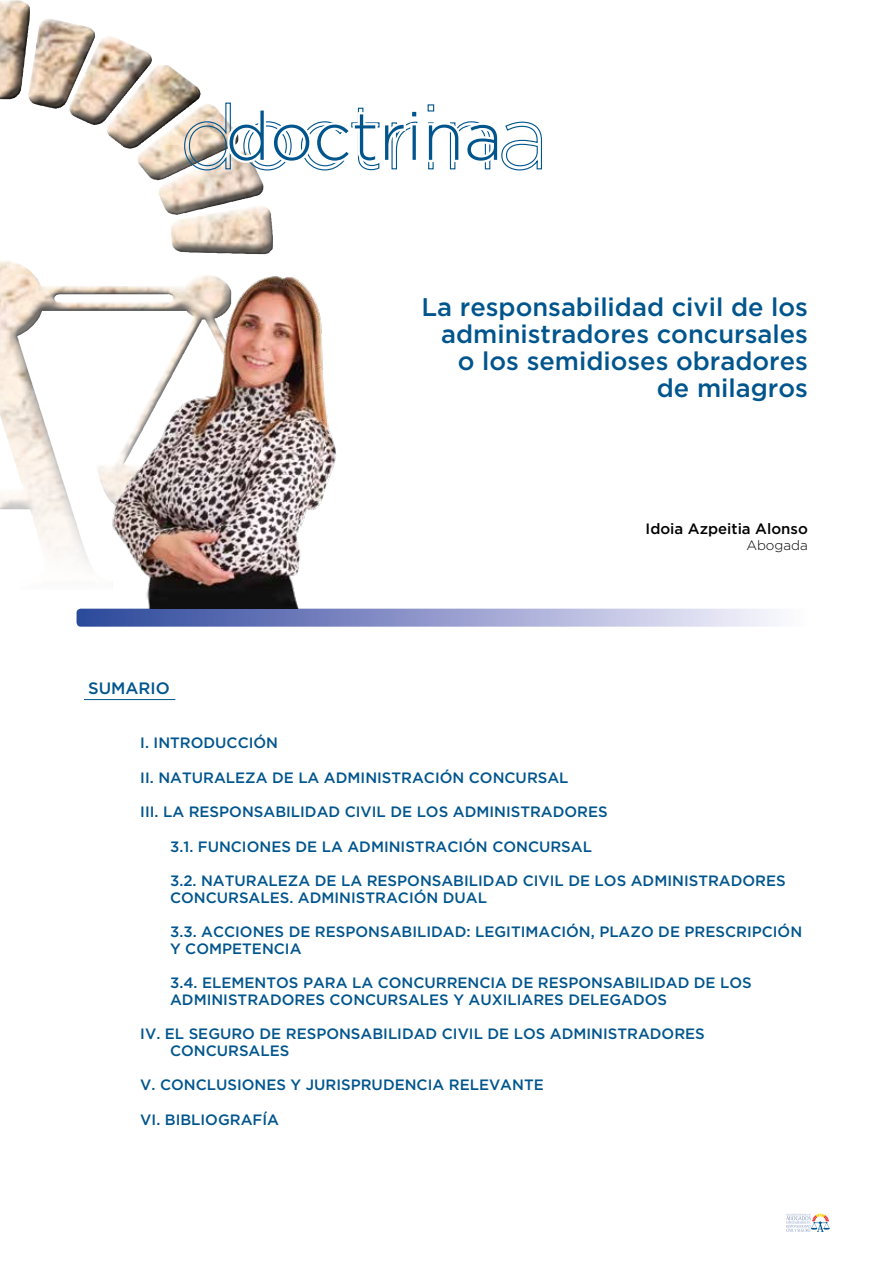
<style>
.page{position:relative;width:893px;height:1263px;background:#fff}
.page>*{position:absolute;margin:0;border:0;box-sizing:border-box;transform-origin:0 0}
.t1{font:300 67.5px "Gotham";color:#00558d}
.t2{font:500 25.5px/27px "Gotham";color:#00558d;text-align:right}
.t3{font:500 16.5px "Gotham";color:#00558d}
.t4{font:500 15px/16.5px "Gotham";color:#00558d}
.t5{font:500 15px "Gotham";color:#000}
.t6{font:300 13.5px "Gotham";color:#000}
</style>
<div class="page">
<div style="left:0;top:0;width:303px;height:590px;background:#000;opacity:.75"></div>
<svg style="left:184px;top:102px;width:234px;height:69px"></svg>
<svg style="left:427px;top:104px;width:115px;height:67px"></svg>
<svg style="left:786px;top:1213px;width:44px;height:19px"></svg>
<svg style="left:77px;top:609px;width:700px;height:18px;background:#929ccc"></svg>
<hr style="left:84px;top:699px;width:91px;height:1px;background:#00558d">
<img style="left:91px;top:261px;width:245px;height:347px">
<h1 class="t1" style="left:225px;top:99px;width:279px">doctrina</h1>
<h2 class="t2" style="left:421px;top:293px;width:388px">La responsabilidad civil de los administradores concursales o los semidioses obradores de milagros</h2>
<p class="t3" style="left:88px;top:679px;width:83px">SUMARIO</p>
<p class="t5" style="left:646px;top:520px;width:164px">Idoia Azpeitia Alonso</p>
<p class="t6" style="left:746px;top:538px;width:63px">Abogada</p>
<p class="t4" style="left:140px;top:734px;width:139px">I. INTRODUCCIÓN</p>
<p class="t4" style="left:140px;top:769px;width:430px">II. NATURALEZA DE LA ADMINISTRACIÓN CONCURSAL</p>
<p class="t4" style="left:140px;top:803px;width:469px">III. LA RESPONSABILIDAD CIVIL DE LOS ADMINISTRADORES</p>
<p class="t4" style="left:170px;top:838px;width:423px">3.1. FUNCIONES DE LA ADMINISTRACIÓN CONCURSAL</p>
<p class="t4" style="left:170px;top:872px;width:617px">3.2. NATURALEZA DE LA RESPONSABILIDAD CIVIL DE LOS ADMINISTRADORES<br>CONCURSALES. ADMINISTRACIÓN DUAL</p>
<p class="t4" style="left:170px;top:923px;width:634px">3.3. ACCIONES DE RESPONSABILIDAD: LEGITIMACIÓN, PLAZO DE PRESCRIPCIÓN<br>Y COMPETENCIA</p>
<p class="t4" style="left:170px;top:974px;width:583px">3.4. ELEMENTOS PARA LA CONCURRENCIA DE RESPONSABILIDAD DE LOS<br>ADMINISTRADORES CONCURSALES Y AUXILIARES DELEGADOS</p>
<p class="t4" style="left:170px;top:1025px;width:536px;text-indent:-30px">IV. EL SEGURO DE RESPONSABILIDAD CIVIL DE LOS ADMINISTRADORES<br>CONCURSALES</p>
<p class="t4" style="left:140px;top:1076px;width:405px">V. CONCLUSIONES Y JURISPRUDENCIA RELEVANTE</p>
<p class="t4" style="left:140px;top:1111px;width:140px">VI. BIBLIOGRAFÍA</p>
</div>
